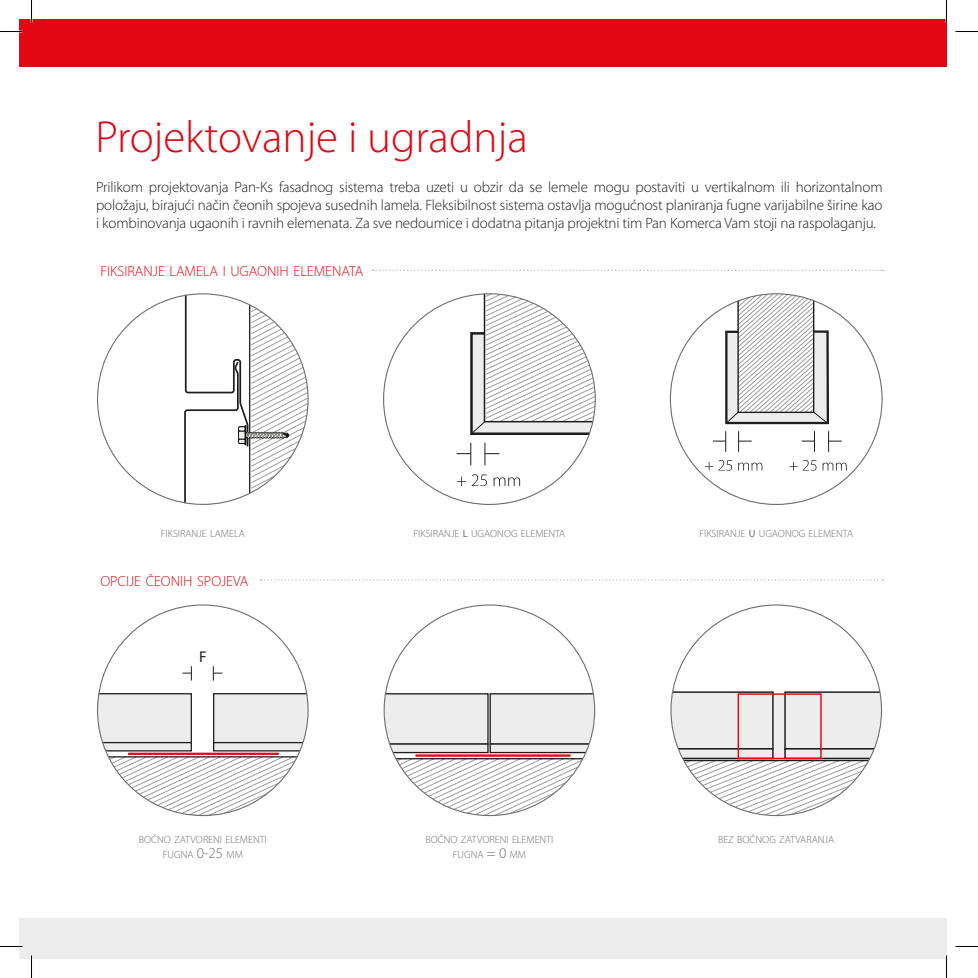
<style>
.page{position:relative;width:978px;height:978px;background:#fff}
.page>*{position:absolute;margin:0;border:0;box-sizing:border-box;transform-origin:0 0}
.t1{font:300 45px "Myriad Pro";color:#e30613}
.t2{font:15.6px "Myriad Pro";color:#1d1d1b}
.t3{font:300 15px/18px "Myriad Pro";letter-spacing:-.01em;color:#1d1d1b;text-align:justify}
.t4{font:300 14.7px "Myriad Pro";color:#e30613}
.t5{font:300 10.5px/15px "Myriad Pro";color:#706f6f;text-align:center}
.s1{font-weight:400}
.s2{font-size:15px}
</style>
<div class="page">
<div style="left:19px;top:19px;width:927px;height:47px;background:#e30613"></div>
<div style="left:19px;top:918px;width:927px;height:40px;background:#ededed"></div>
<svg style="left:183px;top:294px;width:125px;height:210px"></svg>
<svg style="left:469px;top:294px;width:126px;height:142px"></svg>
<svg style="left:457px;top:474px;width:63px;height:12px"></svg>
<svg style="left:456px;top:442px;width:15px;height:23px"></svg>
<svg style="left:484px;top:442px;width:15px;height:23px"></svg>
<svg style="left:723px;top:294px;width:106px;height:131px"></svg>
<svg style="left:705px;top:460px;width:141px;height:10px"></svg>
<svg style="left:712px;top:431px;width:14px;height:20px"></svg>
<svg style="left:828px;top:431px;width:13px;height:20px"></svg>
<svg style="left:738px;top:431px;width:13px;height:20px"></svg>
<svg style="left:801px;top:440px;width:13px;height:2px"></svg>
<svg style="left:182px;top:666px;width:10px;height:14px"></svg>
<svg style="left:213px;top:666px;width:9px;height:14px"></svg>
<svg style="left:97px;top:693px;width:211px;height:122px"></svg>
<svg style="left:385px;top:693px;width:209px;height:122px"></svg>
<svg style="left:671px;top:691px;width:210px;height:124px"></svg>
<svg style="left:261px;top:579px;width:621px;height:1px"></svg>
<svg style="left:372px;top:270px;width:510px;height:1px"></svg>
<hr style="left:0;top:945px;width:22px;height:2px;background:#fff">
<svg style="left:0;top:31px;width:22px;height:1px"></svg>
<svg style="left:955px;top:31px;width:22px;height:1px"></svg>
<svg style="left:31px;top:0;width:1px;height:23px"></svg>
<svg style="left:31px;top:955px;width:1px;height:22px"></svg>
<h1 class="t1" style="left:95px;top:110px;width:434px">Projektovanje i ugradnja</h1>
<p class="t3" style="left:96px;top:178px;width:787px">Prilikom projektovanja Pan-Ks fasadnog sistema treba uzeti u obzir da se lemele mogu postaviti u vertikalnom ili horizontalnom položaju, birajući način čeonih spojeva susednih lamela. Fleksibilnost sistema ostavlja mogućnost planiranja fugne varijabilne širine kao i kombinovanja ugaonih i ravnih elemenata. Za sve nedoumice i dodatna pitanja projektni tim Pan Komerca Vam stoji na raspolaganju.</p>
<p class="t4" style="left:100px;top:262px;width:264px">FIKSIRANJE LAMELA I UGAONIH ELEMENATA</p>
<p class="t5" style="left:161px;top:525px;width:86px">FIKSIRANJE LAMELA</p>
<p class="t5" style="left:413px;top:525px;width:153px">FIKSIRANJE <span class="s1">L</span> UGAONOG ELEMENTA</p>
<p class="t5" style="left:699px;top:525px;width:155px">FIKSIRANJE <span class="s1">U</span> UGAONOG ELEMENTA</p>
<p class="t4" style="left:100px;top:571px;width:149px">OPCIJE ČEONIH SPOJEVA</p>
<p class="t2" style="left:199px;top:647px;width:9px">F</p>
<p class="t5" style="left:139px;top:831px;width:129px">BOČNO ZATVORENI ELEMENTI<br>FUGNA <span class="s2">0-25</span> MM</p>
<p class="t5" style="left:425px;top:831px;width:129px">BOČNO ZATVORENI ELEMENTI<br>FUGNA <span class="s2">= 0</span> MM</p>
<p class="t5" style="left:718px;top:831px;width:118px">BEZ BOČNOG ZATVARANJA</p>
</div>
